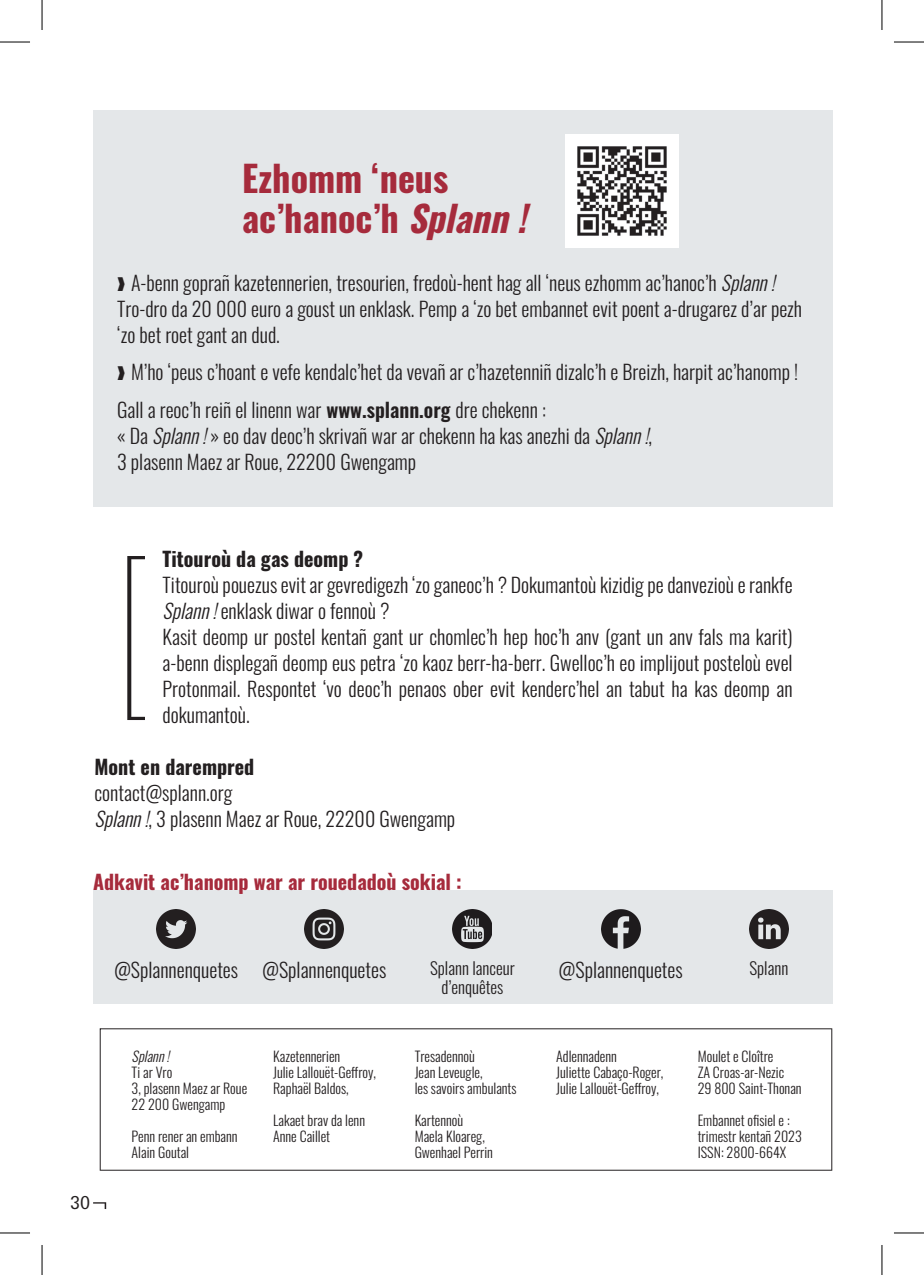
<style>
.page{position:relative;width:924px;height:1275px;background:#fff}
.page>*{position:absolute;margin:0;border:0;box-sizing:border-box;transform-origin:0 0}
.t1{font:100 180px "Glypha LT Std";color:#231f20}
.t2{font:700 36px/40px "Oswald";color:#a62b3c}
.t3{font:300 20px/26px "Oswald";color:#231f20}
.t4{font:700 20px "Oswald";color:#a62b3c}
.t5{font:700 20px "Oswald";color:#231f20}
.t6{font:18px "Glypha LT Std";color:#231f20}
.t7{font:300 17px/19.8px "Oswald";color:#231f20;text-align:center}
.t8{font:300 14px/16px "Oswald";color:#231f20}
.t9{font:italic 300 14px "Oswald";color:#231f20}
.s1{font-style:italic}
.s2{font-weight:600}
</style>
<div class="page">
<svg style="left:93px;top:1202px;width:13px;height:7px"></svg>
<div style="left:93px;top:890px;width:738px;height:114px;background:#e4e7e9"></div>
<div style="left:93px;top:110px;width:738px;height:397px;background:#e4e7e9"></div>
<img style="left:156px;top:910px;width:39px;height:39px">
<img style="left:304px;top:910px;width:39px;height:39px">
<img style="left:452px;top:910px;width:39px;height:39px">
<img style="left:601px;top:910px;width:39px;height:39px">
<img style="left:749px;top:910px;width:39px;height:39px">
<img style="left:565px;top:134px;width:113px;height:114px">
<svg style="left:100px;top:1028px;width:731px;height:142px"></svg>
<hr style="left:0;top:42px;width:30px;height:1px;background:#000">
<hr style="left:893px;top:42px;width:30px;height:1px;background:#000">
<hr style="left:0;top:1232px;width:30px;height:1px;background:#000">
<hr style="left:893px;top:1232px;width:30px;height:1px;background:#000">
<hr style="left:42px;top:0;width:1px;height:30px;background:#000">
<hr style="left:42px;top:1245px;width:1px;height:30px;background:#000">
<hr style="left:881px;top:0;width:1px;height:30px;background:#000">
<hr style="left:881px;top:1245px;width:1px;height:30px;background:#000">
<h2 class="t2" style="left:242px;top:155px;width:298px">Ezhomm ‘neus ac’hanoc’h <span class="s1">Splann!</span></h2>
<p class="t3" style="left:117px;top:268px;width:686px">❱ A-benn goprañ kazetennerien, tresourien, fredoù-hent hag all ‘neus ezhomm ac’hanoc’h <span class="s1">Splann!<br></span>Tro-dro da 20 000 euro a goust un enklask. Pemp a ‘zo bet embannet evit poent a-drugarez d’ar pezh ‘zo bet roet gant an dud.</p>
<p class="t3" style="left:117px;top:351px;width:682px;line-height:37.4px">❱ M’ho ‘peus c’hoant e vefe kendalc’het da vevañ ar c’hazetenniñ dizalc’h e Breizh, harpit ac’hanomp !<br>Gall a reoc’h reiñ el linenn war <span class="s2">www.splann.org</span> dre chekenn :</p>
<p class="t3" style="left:117px;top:420px;width:539px">« Da <span class="s1">Splann!</span>» eo dav deoc’h skrivañ war ar chekenn ha kas anezhi da <span class="s1">Splann!</span>,<br>3 plasenn Maez ar Roue, 22200 Gwengamp</p>
<p class="t5" style="left:162px;top:541px;width:202px">Titouroù da gas deomp ?</p>
<p class="t3" style="left:162px;top:570px;width:631px">Titouroù pouezus evit ar gevredigezh ‘zo ganeoc’h ? Dokumantoù kizidig pe danvezioù e rankfe <span class="s1">Splann!</span>enklask diwar o fennoù ?<br>Kasit deomp ur postel kentañ gant ur chomlec’h hep hoc’h anv (gant un anv fals ma karit) a-benn displegañ deomp eus petra ‘zo kaoz berr-ha-berr. Gwelloc’h eo implijout posteloù evel Protonmail. Respontet ‘vo deoc’h penaos ober evit kenderc’hel an tabut ha kas deomp an dokumantoù.</p>
<p class="t5" style="left:94px;top:749px;width:161px">Mont en darempred</p>
<p class="t3" style="left:94px;top:778px;width:362px">contact@splann.org<br><span class="s1">Splann!</span>, 3 plasenn Maez ar Roue, 22200 Gwengamp</p>
<h1 class="t1" style="left:106px;top:521px;width:52px">[</h1>
<p class="t4" style="left:93px;top:864px;width:370px">Adkavit ac’hanomp war ar rouedadoù sokial :</p>
<p class="t3" style="left:114px;top:955px;width:274px">@Splannenquetes @Splannenquetes</p>
<p class="t7" style="left:430px;top:956px;width:86px">Splann lanceur d’enquêtes</p>
<p class="t3" style="left:558px;top:955px;width:125px">@Splannenquetes</p>
<p class="t7" style="left:749px;top:956px;width:40px">Splann</p>
<p class="t6" style="left:70px;top:1192px;width:22px">30</p>
<p class="t9" style="left:131px;top:1044px;width:44px">Splann!</p>
<p class="t8" style="left:131px;top:1063px;width:117px">Ti ar Vro<br>3, plasenn Maez ar Roue<br>22 200 Gwengamp</p>
<p class="t8" style="left:131px;top:1127px;width:107px">Penn rener an embann<br>Alain Goutal</p>
<p class="t8" style="left:273px;top:1047px;width:104px">Kazetennerien<br>Julie Lallouët-Geffroy,<br>Raphaël Baldos,</p>
<p class="t8" style="left:273px;top:1111px;width:93px">Lakaet brav da lenn<br>Anne Caillet</p>
<p class="t8" style="left:414px;top:1047px;width:103px">Tresadennoù<br>Jean Leveugle,<br>les savoirs ambulants</p>
<p class="t8" style="left:414px;top:1111px;width:80px">Kartennoù<br>Maela Kloareg,<br>Gwenhael Perrin</p>
<p class="t8" style="left:556px;top:1047px;width:109px">Adlennadenn<br>Juliette Cabaço-Roger,<br>Julie Lallouët-Geffroy,</p>
<p class="t8" style="left:697px;top:1047px;width:105px">Moulet e Cloître<br>ZA Croas-ar-Nezic<br>29 800 Saint-Thonan</p>
<p class="t8" style="left:697px;top:1111px;width:105px">Embannet ofisiel e : trimestr kentañ 2023<br>ISSN: 2800-664X</p>
</div>
